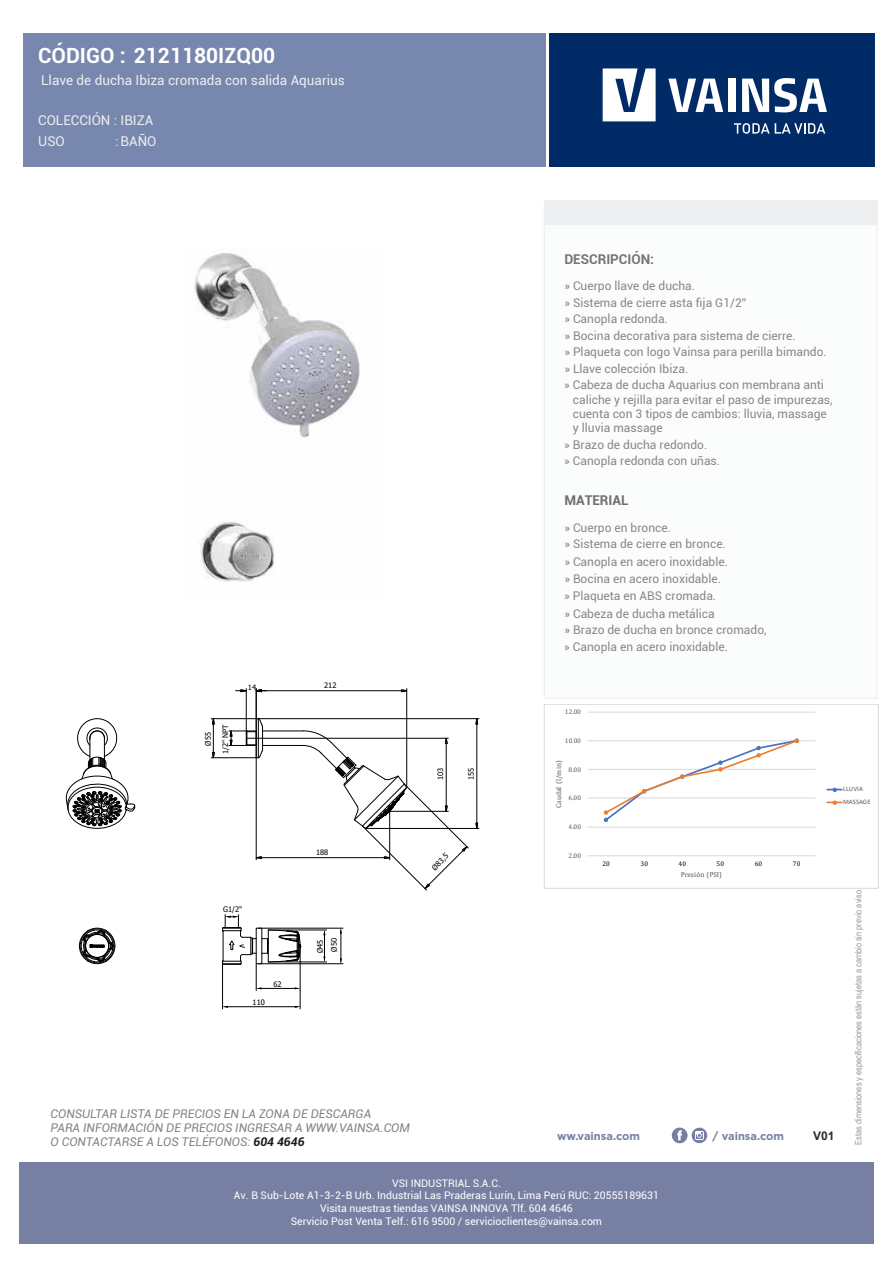
<style>
.page{position:relative;width:893px;height:1263px;background:#fff}
.page>*{position:absolute;margin:0;border:0;box-sizing:border-box;transform-origin:0 0}
.t1{font:700 21px "Roboto";color:#fff}
.t2{font:13.5px "Roboto";color:#edeeef}
.t3{font:700 13.5px "Roboto";color:#747378}
.t4{font:700 13.5px "Roboto";color:#706f6f}
.t5{font:12px/16.5px "Roboto";color:#888887}
.t6{font:italic 12px/14.4px "Roboto";color:#838383}
.t7{font:700 12px "Arial";color:#2e2d22}
.t8{font:700 11.1px "Gotham";color:#7680a3}
.t9{font:10.5px/12.6px "Roboto";color:#fff;text-align:center}
.t10{font:9px "Arial Narrow";color:#97999e}
.t11{font:7.5px "Tahoma";color:#000}
.t12{font:7.35px "Cambria";letter-spacing:-.025em;color:#595959}
.t13{font:6.75px "Cambria";letter-spacing:.03em;color:#595959}
.t14{font:6.75px/12.6px "Calibri";letter-spacing:.005em;color:#595959}
.t15{font:6.75px "Cambria";letter-spacing:.03em;color:#000}
.s1{font-weight:700;color:#1e1a1b}
</style>
<div class="page">
<div style="left:544px;top:201px;width:333px;height:497px;background:#fbfcfc"></div>
<div style="left:544px;top:201px;width:333px;height:24px;background:#edeeef"></div>
<div style="left:23px;top:34px;width:522px;height:133px;background:#7887ad"></div>
<div style="left:549px;top:34px;width:326px;height:133px;background:#002b66"></div>
<svg style="left:603px;top:68px;width:53px;height:53px"></svg>
<svg style="left:668px;top:79px;width:55px;height:33px"></svg>
<div style="left:728px;top:79px;width:7px;height:33px;background:#fff"></div>
<svg style="left:742px;top:78px;width:85px;height:34px"></svg>
<svg style="left:734px;top:123px;width:91px;height:11px"></svg>
<svg style="left:672px;top:1127px;width:35px;height:16px"></svg>
<hr style="left:587px;top:712px;width:228px;height:1px;background:#d9d9d9">
<hr style="left:587px;top:740px;width:228px;height:1px;background:#d9d9d9">
<hr style="left:587px;top:769px;width:228px;height:1px;background:#d9d9d9">
<hr style="left:587px;top:798px;width:228px;height:1px;background:#d9d9d9">
<hr style="left:587px;top:827px;width:228px;height:1px;background:#d9d9d9">
<hr style="left:587px;top:855px;width:228px;height:1px;background:#d9d9d9">
<svg style="left:604px;top:738px;width:195px;height:84px"></svg>
<svg style="left:827px;top:788px;width:15px;height:4px"></svg>
<svg style="left:827px;top:801px;width:15px;height:4px"></svg>
<div style="left:544px;top:704px;width:334px;height:184px;border:1px solid #d9d9d9"></div>
<svg style="left:65px;top:718px;width:71px;height:111px"></svg>
<div style="left:80px;top:928px;width:35px;height:35px;border:1px solid #000;border-radius:50%"></div>
<div style="left:79px;top:928px;width:36px;height:36px;border:1px solid #000;border-radius:50%"></div>
<div style="left:81px;top:929px;width:32px;height:33px;border:1px solid #000;border-radius:50%"></div>
<svg style="left:83px;top:930px;width:31px;height:32px"></svg>
<div style="left:85px;top:934px;width:24px;height:24px;border:1px solid #000;border-radius:50%"></div>
<hr style="left:263px;top:730px;width:40px;height:1px;background:#000">
<hr style="left:263px;top:745px;width:40px;height:1px;background:#000">
<hr style="left:256px;top:758px;width:1px;height:102px;background:#000">
<hr style="left:261px;top:857px;width:123px;height:1px;background:#000">
<svg style="left:255px;top:856px;width:7px;height:3px"></svg>
<hr style="left:246px;top:738px;width:202px;height:1px;background:#000">
<hr style="left:211px;top:718px;width:45px;height:1px;background:#000">
<hr style="left:211px;top:757px;width:45px;height:1px;background:#000">
<svg style="left:212px;top:718px;width:3px;height:41px"></svg>
<hr style="left:406px;top:689px;width:1px;height:98px;background:#000">
<hr style="left:261px;top:690px;width:140px;height:1px;background:#000">
<svg style="left:401px;top:689px;width:7px;height:3px"></svg>
<hr style="left:256px;top:718px;width:223px;height:1px;background:#000">
<hr style="left:366px;top:828px;width:113px;height:1px;background:#000">
<svg style="left:302px;top:714px;width:176px;height:177px"></svg>
<hr style="left:256px;top:689px;width:1px;height:30px;background:#000">
<hr style="left:246px;top:689px;width:1px;height:43px;background:#000">
<svg style="left:236px;top:689px;width:31px;height:3px"></svg>
<svg style="left:229px;top:718px;width:34px;height:40px"></svg>
<hr style="left:268px;top:929px;width:59px;height:1px;background:#000">
<hr style="left:268px;top:961px;width:59px;height:1px;background:#000">
<svg style="left:324px;top:930px;width:1px;height:32px"></svg>
<hr style="left:259px;top:928px;width:84px;height:1px;background:#000">
<hr style="left:259px;top:963px;width:84px;height:1px;background:#000">
<svg style="left:340px;top:928px;width:2px;height:36px"></svg>
<svg style="left:222px;top:915px;width:79px;height:94px"></svg>
<img style="left:194px;top:253px;width:167px;height:329px">
<div style="left:19px;top:1162px;width:855px;height:81px;background:#7780a3"></div>
<h1 class="t1" style="left:38px;top:41px;width:239px">CÓDIGO : 2121180IZQ00</h1>
<p class="t2" style="left:41px;top:71px;width:305px">Llave de ducha Ibiza cromada con salida Aquarius</p>
<p class="t2" style="left:38px;top:110px;width:117px">COLECCIÓN : IBIZA</p>
<p class="t2" style="left:38px;top:132px;width:28px">USO</p>
<p class="t2" style="left:115px;top:132px;width:43px">: BAÑO</p>
<p class="t11" style="left:203px;top:746px;width:15px;rotate:-90deg">Ø55</p>
<p class="t11" style="left:220px;top:754px;width:31px;rotate:-90deg">1/2" NPT</p>
<p class="t11" style="left:248px;top:682px;width:10px">14</p>
<p class="t11" style="left:324px;top:680px;width:14px">212</p>
<p class="t11" style="left:223px;top:904px;width:21px">G1/2"</p>
<p class="t11" style="left:253px;top:997px;width:14px">110</p>
<p class="t11" style="left:273px;top:979px;width:10px">62</p>
<p class="t11" style="left:316px;top:847px;width:14px">188</p>
<p class="t11" style="left:329px;top:951px;width:15px;rotate:-90deg">Ø50</p>
<p class="t11" style="left:315px;top:953px;width:15px;rotate:-90deg">Ø45</p>
<p class="t11" style="left:435px;top:780px;width:14px;rotate:-90deg">103</p>
<p class="t11" style="left:466px;top:780px;width:14px;rotate:-90deg">155</p>
<p class="t11" style="left:430px;top:865px;width:21px;rotate:-45deg">Ø83,5</p>
<p class="t6" style="left:51px;top:1105px;width:361px">CONSULTAR LISTA DE PRECIOS EN LA ZONA DE DESCARGA<br>PARA INFORMACIÓN DE PRECIOS INGRESAR A WWW.VAINSA.COM<br>O CONTACTARSE A LOS TELÉFONOS: <span class="s1">604 4646</span></p>
<p class="t3" style="left:564px;top:250px;width:91px">DESCRIPCIÓN:</p>
<p class="t5" style="left:564px;top:277px;width:183px">» Cuerpo llave de ducha.<br>» Sistema de cierre asta fija G1/2” » Canopla redonda.</p>
<p class="t5" style="left:564px;top:343px;width:264px">» Plaqueta con logo Vainsa para perilla bimando. » Llave colección Ibiza.<br>» Cabeza de ducha Aquarius con membrana anti</p>
<p class="t5" style="left:564px;top:327px;width:233px">» Bocina decorativa para sistema de cierre.</p>
<p class="t5" style="left:573px;top:392px;width:261px;line-height:14.4px">caliche y rejilla para evitar el paso de impurezas, cuenta con 3 tipos de cambios: lluvia, massage y lluvia massage</p>
<p class="t5" style="left:564px;top:436px;width:157px">» Brazo de ducha redondo.<br>» Canopla redonda con uñas.</p>
<p class="t4" style="left:564px;top:491px;width:66px">MATERIAL</p>
<p class="t5" style="left:564px;top:519px;width:163px">» Cuerpo en bronce.<br>» Sistema de cierre en bronce.</p>
<p class="t5" style="left:564px;top:553px;width:165px">» Canopla en acero inoxidable.</p>
<p class="t5" style="left:564px;top:570px;width:204px;line-height:17.1px">» Bocina en acero inoxidable.<br>» Plaqueta en ABS cromada.<br>» Cabeza de ducha metálica<br>» Brazo de ducha en bronce cromado,</p>
<p class="t5" style="left:564px;top:638px;width:165px">» Canopla en acero inoxidable.</p>
<p class="t13" style="left:565px;top:708px;width:18px">12.00</p>
<p class="t13" style="left:565px;top:736px;width:18px">10.00</p>
<p class="t12" style="left:554px;top:808px;width:49px;rotate:-90deg">Caudal (l/min)</p>
<p class="t13" style="left:569px;top:765px;width:14px">8.00</p>
<p class="t13" style="left:569px;top:794px;width:14px">6.00</p>
<p class="t13" style="left:569px;top:822px;width:14px">4.00</p>
<p class="t13" style="left:569px;top:851px;width:14px">2.00</p>
<p class="t15" style="left:602px;top:860px;width:9px">20</p>
<p class="t15" style="left:640px;top:860px;width:9px">30</p>
<p class="t15" style="left:678px;top:860px;width:9px">40</p>
<p class="t15" style="left:717px;top:860px;width:9px">50</p>
<p class="t15" style="left:755px;top:860px;width:9px">60</p>
<p class="t15" style="left:793px;top:860px;width:9px">70</p>
<p class="t12" style="left:681px;top:870px;width:42px">Presión (PSI)</p>
<p class="t8" style="left:557px;top:1128px;width:85px">ww.vainsa.com</p>
<p class="t8" style="left:712px;top:1128px;width:73px">/ vainsa.com</p>
<p class="t14" style="left:843px;top:783px;width:29px">LLUVIA<br>MASSAGE</p>
<p class="t7" style="left:813px;top:1127px;width:23px">V01</p>
<p class="t10" style="left:852px;top:1145px;width:258px;rotate:-90deg">Estas dimensiones y especificaciones están sujetas a cambio sin previo aviso.</p>
<p class="t9" style="left:234px;top:1176px;width:426px">VSI INDUSTRIAL S.A.C.<br>Av. B Sub-Lote A1-3-2-B Urb. Industrial Las Praderas Lurín, Lima Perú RUC: 20555189631<br>Visita nuestras tiendas VAINSA INNOVA Tlf. 604 4646<br>Servicio Post Venta Telf.: 616 9500 / servicioclientes@vainsa.com</p>
</div>
